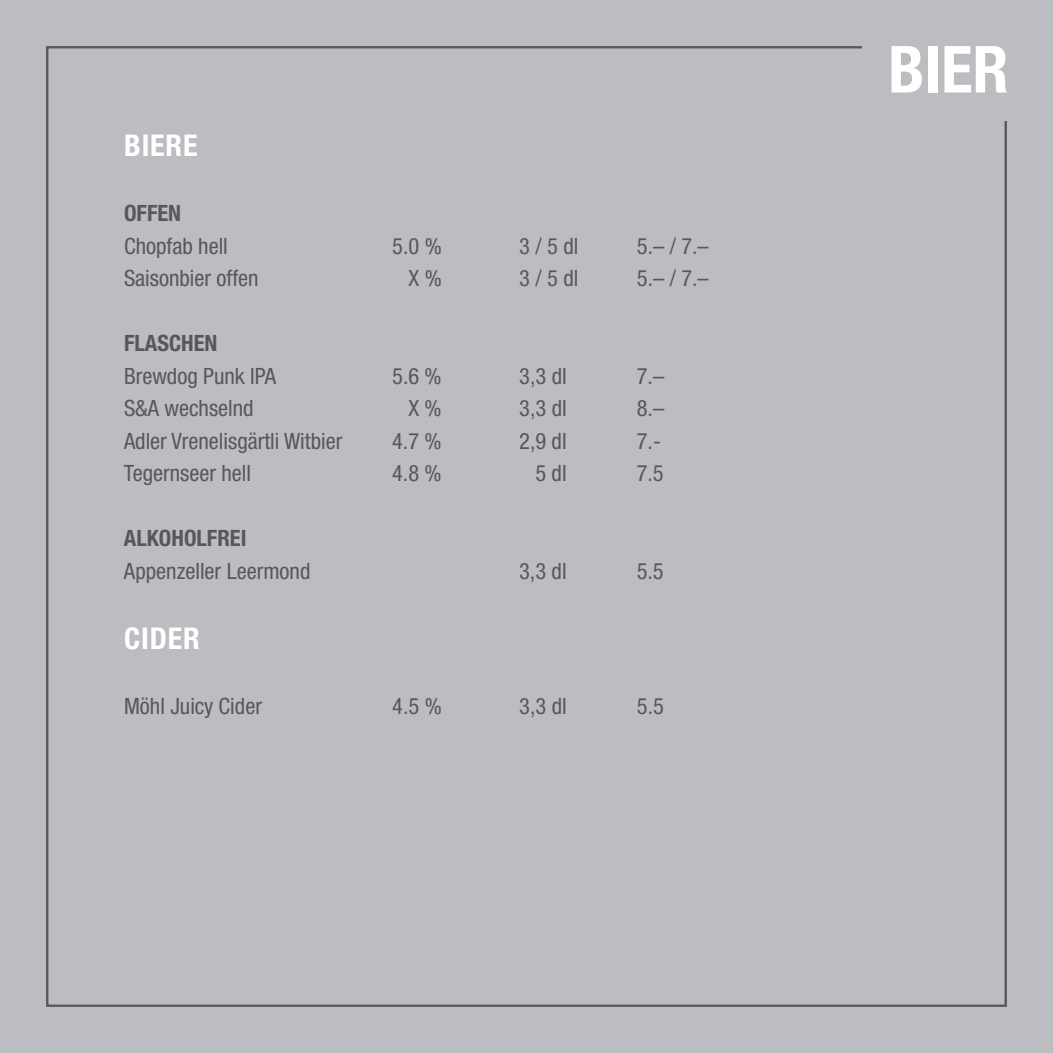
<style>
.page{position:relative;width:1053px;height:1053px;background:#fff}
.page>*{position:absolute;margin:0;border:0;box-sizing:border-box;transform-origin:0 0}
.t1{font:700 condensed 65px "Helvetica Neue LT Std";color:#fff}
.t2{font:700 condensed 30px "Helvetica Neue LT Std";letter-spacing:.03em;color:#fff}
.t3{font:condensed 22.5px "Helvetica Neue LT Std";color:#57585a}
.t4{font:700 condensed 22.5px "Helvetica Neue LT Std";color:#57585a}
</style>
<div class="page">
<div style="left:0;top:0;width:1052px;height:1052px;background:#bcbdc0"></div>
<h2 class="t2" style="left:124px;top:127px;width:75px">BIERE</h2>
<p class="t4" style="left:124px;top:199px;width:59px">OFFEN</p>
<p class="t3" style="left:124px;top:233px;width:105px">Chopfab hell</p>
<p class="t3" style="left:392px;top:233px;width:51px">5.0 %</p>
<p class="t3" style="left:519px;top:233px;width:61px">3 / 5 dl</p>
<p class="t3" style="left:636px;top:233px;width:73px">5.– / 7.–</p>
<p class="t3" style="left:124px;top:265px;width:136px">Saisonbier offen</p>
<p class="t3" style="left:408px;top:265px;width:35px">X %</p>
<p class="t3" style="left:519px;top:265px;width:61px">3 / 5 dl</p>
<p class="t3" style="left:636px;top:265px;width:73px">5.– / 7.–</p>
<p class="t4" style="left:124px;top:329px;width:95px">FLASCHEN</p>
<p class="t3" style="left:124px;top:363px;width:154px">Brewdog Punk IPA</p>
<p class="t3" style="left:392px;top:363px;width:51px">5.6 %</p>
<p class="t3" style="left:519px;top:363px;width:49px">3,3 dl</p>
<p class="t3" style="left:636px;top:363px;width:29px">7.–</p>
<p class="t3" style="left:124px;top:395px;width:131px">S&amp;A wechselnd</p>
<p class="t3" style="left:408px;top:395px;width:35px">X %</p>
<p class="t3" style="left:519px;top:395px;width:49px">3,3 dl</p>
<p class="t3" style="left:636px;top:395px;width:29px">8.–</p>
<p class="t3" style="left:124px;top:428px;width:220px">Adler Vrenelisgärtli Witbier</p>
<p class="t3" style="left:392px;top:428px;width:51px">4.7 %</p>
<p class="t3" style="left:519px;top:428px;width:49px">2,9 dl</p>
<p class="t3" style="left:636px;top:428px;width:26px">7.-</p>
<p class="t3" style="left:124px;top:460px;width:129px">Tegernseer hell</p>
<p class="t3" style="left:392px;top:460px;width:51px">4.8 %</p>
<p class="t3" style="left:535px;top:460px;width:33px">5 dl</p>
<p class="t3" style="left:636px;top:460px;width:28px">7.5</p>
<p class="t4" style="left:124px;top:524px;width:124px">ALKOHOLFREI</p>
<p class="t3" style="left:124px;top:558px;width:188px">Appenzeller Leermond</p>
<p class="t3" style="left:519px;top:558px;width:49px">3,3 dl</p>
<p class="t3" style="left:636px;top:558px;width:29px">5.5</p>
<h2 class="t2" style="left:124px;top:620px;width:77px">CIDER</h2>
<p class="t3" style="left:124px;top:693px;width:139px">Möhl Juicy Cider</p>
<p class="t3" style="left:392px;top:693px;width:51px">4.5 %</p>
<p class="t3" style="left:519px;top:693px;width:49px">3,3 dl</p>
<p class="t3" style="left:636px;top:693px;width:29px">5.5</p>
<h1 class="t1" style="left:888px;top:30px;width:122px">BIER</h1>
</div>
